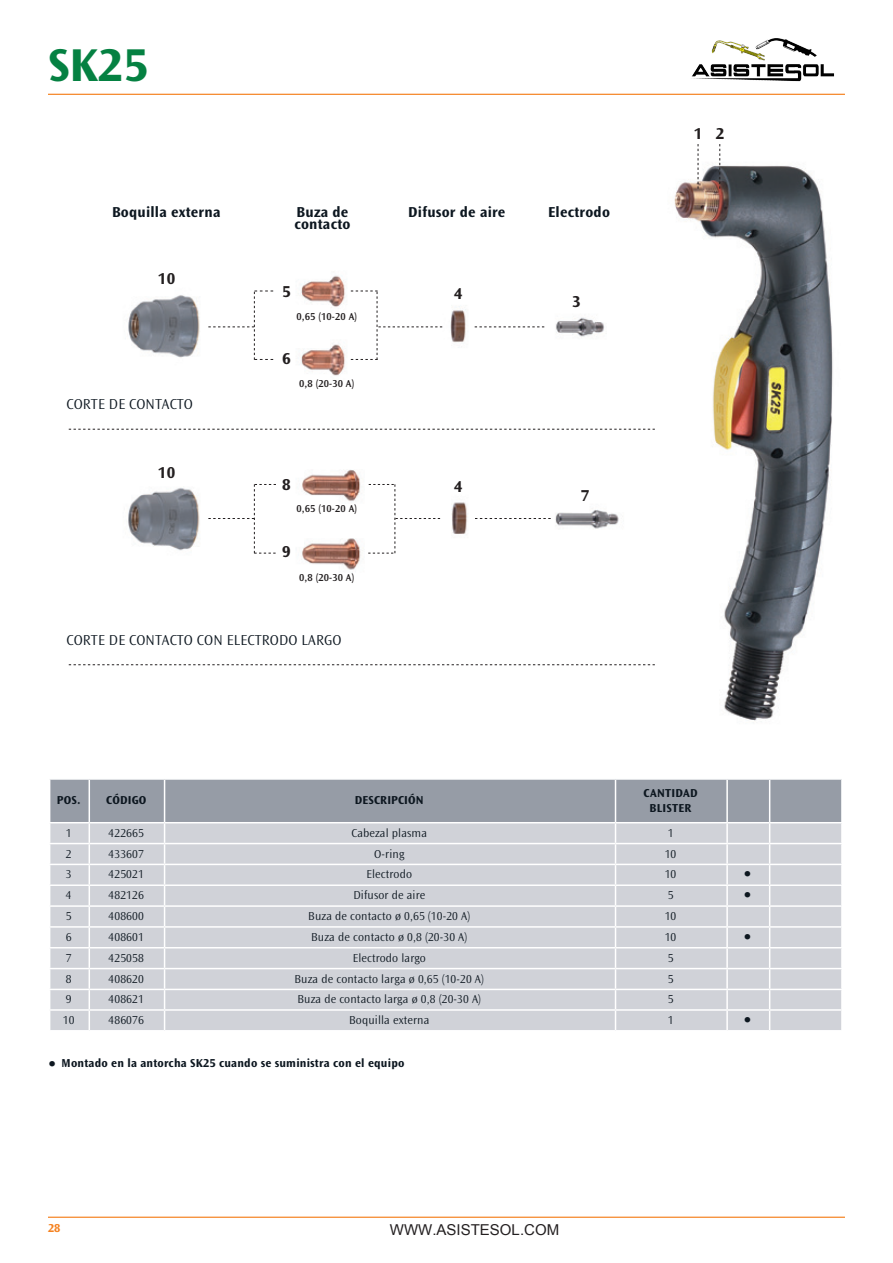
<style>
.page{position:relative;width:893px;height:1263px;background:#fff}
.page>*{position:absolute;margin:0;border:0;box-sizing:border-box;transform-origin:0 0}
.t1{font:700 48px "Ocean Sans Std";color:#058142}
.t2{font:condensed 22.5px "ITC Avant Garde Std";color:#0d1720}
.t3{font:700 16.5px "Ocean Sans Std";color:#231f20}
.t4{font:700 15px/12px "Ocean Sans Std";letter-spacing:.015em;color:#0d1720}
.t5{font:300 15px "Ocean Sans Std";letter-spacing:.01em;color:#0d1720}
.t6{font:15px "Arial";color:#231f20}
.t7{font:300 12px "Ocean Sans Std";letter-spacing:.01em;color:#0d1720}
.t8{font:700 12px "Ocean Sans Std";letter-spacing:.015em;color:#0d1720}
.t9{font:700 12px/15px "Ocean Sans Std";letter-spacing:.02em;color:#0d1720;text-align:center}
.t10{font:700 12px "Ocean Sans Std";color:#f58220}
.t11{font:600 10.5px "Ocean Sans Std";letter-spacing:.015em;color:#231f20}
.s1{font-family:"ITC Avant Garde Std";font-weight:400;font-stretch:condensed;font-size:22.5px}
</style>
<div class="page">
<img style="left:116px;top:275px;width:519px;height:295px">
<img style="left:652px;top:155px;width:181px;height:566px">
<svg style="left:50px;top:779px;width:792px;height:251px;background:#c6c9d0"></svg>
<hr style="left:165px;top:778px;width:450px;height:2px;background:#fff">
<hr style="left:49px;top:822px;width:40px;height:1px;background:#fff">
<hr style="left:89px;top:822px;width:76px;height:1px;background:#fff">
<hr style="left:165px;top:822px;width:450px;height:1px;background:#fff">
<hr style="left:615px;top:822px;width:112px;height:1px;background:#fff">
<hr style="left:727px;top:822px;width:43px;height:1px;background:#fff">
<hr style="left:770px;top:822px;width:73px;height:1px;background:#fff">
<hr style="left:49px;top:843px;width:40px;height:1px;background:#fff">
<hr style="left:89px;top:843px;width:76px;height:1px;background:#fff">
<hr style="left:165px;top:843px;width:450px;height:1px;background:#fff">
<hr style="left:615px;top:843px;width:112px;height:1px;background:#fff">
<hr style="left:727px;top:843px;width:43px;height:1px;background:#fff">
<hr style="left:770px;top:843px;width:73px;height:1px;background:#fff">
<hr style="left:49px;top:864px;width:40px;height:1px;background:#fff">
<hr style="left:89px;top:864px;width:76px;height:1px;background:#fff">
<hr style="left:165px;top:864px;width:450px;height:1px;background:#fff">
<hr style="left:615px;top:864px;width:112px;height:1px;background:#fff">
<hr style="left:727px;top:864px;width:43px;height:1px;background:#fff">
<hr style="left:770px;top:864px;width:73px;height:1px;background:#fff">
<hr style="left:49px;top:884px;width:40px;height:2px;background:#fff">
<hr style="left:89px;top:884px;width:76px;height:2px;background:#fff">
<hr style="left:165px;top:884px;width:450px;height:2px;background:#fff">
<hr style="left:615px;top:884px;width:112px;height:2px;background:#fff">
<hr style="left:727px;top:884px;width:43px;height:2px;background:#fff">
<hr style="left:770px;top:884px;width:73px;height:2px;background:#fff">
<hr style="left:49px;top:905px;width:40px;height:2px;background:#fff">
<hr style="left:89px;top:905px;width:76px;height:2px;background:#fff">
<hr style="left:165px;top:905px;width:450px;height:2px;background:#fff">
<hr style="left:615px;top:905px;width:112px;height:2px;background:#fff">
<hr style="left:727px;top:905px;width:43px;height:2px;background:#fff">
<hr style="left:770px;top:905px;width:73px;height:2px;background:#fff">
<hr style="left:49px;top:926px;width:40px;height:2px;background:#fff">
<hr style="left:89px;top:926px;width:76px;height:2px;background:#fff">
<hr style="left:165px;top:926px;width:450px;height:2px;background:#fff">
<hr style="left:615px;top:926px;width:112px;height:2px;background:#fff">
<hr style="left:727px;top:926px;width:43px;height:2px;background:#fff">
<hr style="left:770px;top:926px;width:73px;height:2px;background:#fff">
<hr style="left:49px;top:947px;width:40px;height:1px;background:#fff">
<hr style="left:89px;top:947px;width:76px;height:1px;background:#fff">
<hr style="left:165px;top:947px;width:450px;height:1px;background:#fff">
<hr style="left:615px;top:947px;width:112px;height:1px;background:#fff">
<hr style="left:727px;top:947px;width:43px;height:1px;background:#fff">
<hr style="left:770px;top:947px;width:73px;height:1px;background:#fff">
<hr style="left:49px;top:968px;width:40px;height:1px;background:#fff">
<hr style="left:89px;top:968px;width:76px;height:1px;background:#fff">
<hr style="left:165px;top:968px;width:450px;height:1px;background:#fff">
<hr style="left:615px;top:968px;width:112px;height:1px;background:#fff">
<hr style="left:727px;top:968px;width:43px;height:1px;background:#fff">
<hr style="left:770px;top:968px;width:73px;height:1px;background:#fff">
<hr style="left:49px;top:989px;width:40px;height:1px;background:#fff">
<hr style="left:89px;top:989px;width:76px;height:1px;background:#fff">
<hr style="left:165px;top:989px;width:450px;height:1px;background:#fff">
<hr style="left:615px;top:989px;width:112px;height:1px;background:#fff">
<hr style="left:727px;top:989px;width:43px;height:1px;background:#fff">
<hr style="left:770px;top:989px;width:73px;height:1px;background:#fff">
<hr style="left:49px;top:1009px;width:40px;height:2px;background:#fff">
<hr style="left:89px;top:1009px;width:76px;height:2px;background:#fff">
<hr style="left:165px;top:1009px;width:450px;height:2px;background:#fff">
<hr style="left:615px;top:1009px;width:112px;height:2px;background:#fff">
<hr style="left:727px;top:1009px;width:43px;height:2px;background:#fff">
<hr style="left:770px;top:1009px;width:73px;height:2px;background:#fff">
<svg style="left:69px;top:429px;width:586px;height:1px"></svg>
<svg style="left:69px;top:664px;width:586px;height:1px"></svg>
<svg style="left:475px;top:327px;width:69px;height:1px"></svg>
<svg style="left:475px;top:518px;width:76px;height:1px"></svg>
<svg style="left:208px;top:291px;width:65px;height:69px"></svg>
<svg style="left:208px;top:484px;width:68px;height:70px"></svg>
<svg style="left:368px;top:484px;width:72px;height:70px"></svg>
<svg style="left:351px;top:291px;width:91px;height:69px"></svg>
<svg style="left:719px;top:146px;width:1px;height:43px"></svg>
<svg style="left:698px;top:146px;width:1px;height:43px"></svg>
<hr style="left:48px;top:94px;width:797px;height:1px;background:#f58220">
<hr style="left:48px;top:1216px;width:797px;height:2px;background:#f58220">
<img style="left:688px;top:38px;width:149px;height:108px">
<h1 class="t1" style="left:48px;top:38px;width:102px">SK25</h1>
<p class="t4" style="left:112px;top:206px;width:110px">Boquilla externa</p>
<p class="t4" style="left:294px;top:206px;width:58px">Buza de contacto</p>
<p class="t4" style="left:408px;top:206px;width:98px">Difusor de aire</p>
<p class="t4" style="left:548px;top:206px;width:63px">Electrodo</p>
<h3 class="t3" style="left:158px;top:269px;width:19px">10</h3>
<p class="t5" style="left:66px;top:396px;width:128px">CORTE DE CONTACTO</p>
<h3 class="t3" style="left:158px;top:464px;width:19px">10</h3>
<h3 class="t3" style="left:282px;top:282px;width:10px">5</h3>
<p class="t11" style="left:296px;top:310px;width:62px">0,65 (10-20 A)</p>
<h3 class="t3" style="left:282px;top:350px;width:10px">6</h3>
<p class="t11" style="left:299px;top:378px;width:57px">0,8 (20-30 A)</p>
<h3 class="t3" style="left:282px;top:475px;width:10px">8</h3>
<p class="t11" style="left:296px;top:502px;width:62px">0,65 (10-20 A)</p>
<h3 class="t3" style="left:282px;top:542px;width:10px">9</h3>
<p class="t11" style="left:299px;top:572px;width:57px">0,8 (20-30 A)</p>
<p class="t5" style="left:66px;top:632px;width:276px">CORTE DE CONTACTO CON ELECTRODO LARGO</p>
<h3 class="t3" style="left:454px;top:284px;width:10px">4</h3>
<h3 class="t3" style="left:454px;top:478px;width:10px">4</h3>
<h3 class="t3" style="left:572px;top:292px;width:10px">3</h3>
<h3 class="t3" style="left:581px;top:486px;width:10px">7</h3>
<h3 class="t3" style="left:694px;top:124px;width:32px">1 2</h3>
<p class="t8" style="left:57px;top:794px;width:25px">POS.</p>
<p class="t8" style="left:106px;top:794px;width:42px">CÓDIGO</p>
<p class="t8" style="left:355px;top:794px;width:70px">DESCRIPCIÓN</p>
<p class="t9" style="left:643px;top:786px;width:56px">CANTIDAD<br>BLISTER</p>
<p class="t7" style="left:66px;top:826px;width:7px">1</p>
<p class="t7" style="left:109px;top:826px;width:37px">422665</p>
<p class="t7" style="left:352px;top:826px;width:77px">Cabezal plasma</p>
<p class="t7" style="left:668px;top:826px;width:7px">1</p>
<p class="t7" style="left:66px;top:847px;width:7px">2</p>
<p class="t7" style="left:109px;top:847px;width:37px">433607</p>
<p class="t7" style="left:374px;top:847px;width:32px">O-ring</p>
<p class="t7" style="left:665px;top:847px;width:13px">10</p>
<p class="t7" style="left:66px;top:868px;width:7px">3</p>
<p class="t7" style="left:109px;top:868px;width:37px">425021</p>
<p class="t7" style="left:366px;top:868px;width:47px">Electrodo</p>
<p class="t7" style="left:665px;top:868px;width:13px">10</p>
<h2 class="t2" style="left:743px;top:861px;width:11px">•</h2>
<p class="t7" style="left:66px;top:889px;width:7px">4</p>
<p class="t7" style="left:109px;top:889px;width:37px">482126</p>
<p class="t7" style="left:353px;top:889px;width:73px">Difusor de aire</p>
<p class="t7" style="left:668px;top:889px;width:7px">5</p>
<h2 class="t2" style="left:743px;top:881px;width:11px">•</h2>
<p class="t7" style="left:66px;top:909px;width:7px">5</p>
<p class="t7" style="left:109px;top:909px;width:37px">408600</p>
<p class="t7" style="left:308px;top:909px;width:164px">Buza de contacto ø 0,65 (10-20 A)</p>
<p class="t7" style="left:665px;top:909px;width:13px">10</p>
<p class="t7" style="left:66px;top:930px;width:7px">6</p>
<p class="t7" style="left:109px;top:930px;width:37px">408601</p>
<p class="t7" style="left:311px;top:930px;width:158px">Buza de contacto ø 0,8 (20-30 A)</p>
<p class="t7" style="left:665px;top:930px;width:13px">10</p>
<h2 class="t2" style="left:743px;top:923px;width:11px">•</h2>
<p class="t7" style="left:66px;top:951px;width:7px">7</p>
<p class="t7" style="left:109px;top:951px;width:37px">425058</p>
<p class="t7" style="left:353px;top:951px;width:75px">Electrodo largo</p>
<p class="t7" style="left:668px;top:951px;width:7px">5</p>
<p class="t7" style="left:66px;top:972px;width:7px">8</p>
<p class="t7" style="left:109px;top:972px;width:37px">408620</p>
<p class="t7" style="left:294px;top:972px;width:191px">Buza de contacto larga ø 0,65 (10-20 A)</p>
<p class="t7" style="left:668px;top:972px;width:7px">5</p>
<p class="t7" style="left:66px;top:993px;width:7px">9</p>
<p class="t7" style="left:109px;top:993px;width:37px">408621</p>
<p class="t7" style="left:297px;top:993px;width:185px">Buza de contacto larga ø 0,8 (20-30 A)</p>
<p class="t7" style="left:668px;top:993px;width:7px">5</p>
<p class="t7" style="left:63px;top:1013px;width:13px">10</p>
<p class="t7" style="left:109px;top:1013px;width:37px">486076</p>
<p class="t7" style="left:349px;top:1013px;width:82px">Boquilla externa</p>
<p class="t7" style="left:668px;top:1013px;width:7px">1</p>
<h2 class="t2" style="left:743px;top:1006px;width:11px">•</h2>
<p class="t8" style="left:47px;top:1056px;width:359px"><span class="s1">•</span> Montado en la antorcha SK25 cuando se suministra con el equipo</p>
<p class="t10" style="left:48px;top:1222px;width:14px">28</p>
<p class="t6" style="left:390px;top:1219px;width:171px">WWW.ASISTESOL.COM</p>
</div>
